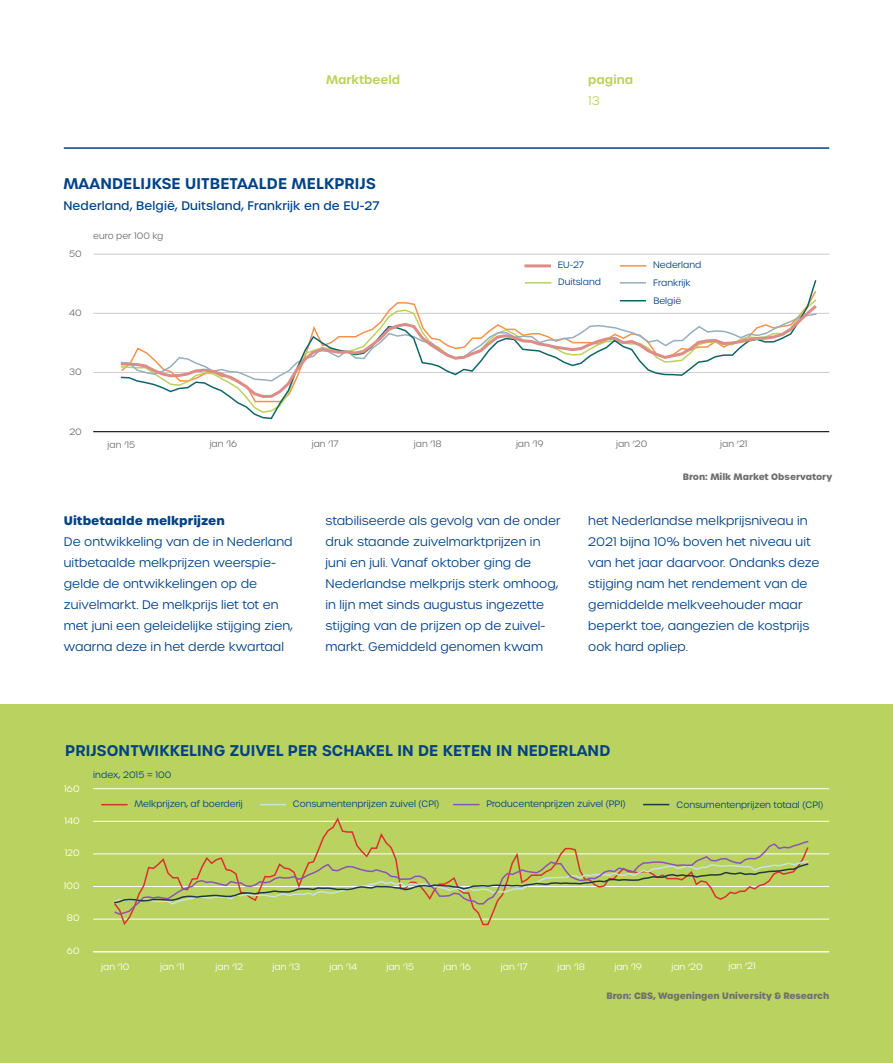
<style>
.page{position:relative;width:893px;height:1063px;background:#fff}
.page>*{position:absolute;margin:0;border:0;box-sizing:border-box;transform-origin:0 0}
.t1{font:600 15px "Urbane";letter-spacing:.01em;color:#004288}
.t2{font:300 12px/21px "Urbane";letter-spacing:.005em;color:#004288}
.t3{font:500 12px "Urbane";letter-spacing:.01em;color:#004288}
.t4{font:700 12px "Urbane";letter-spacing:.005em;color:#004288}
.t5{font:600 12px "Urbane";color:#bad25f}
.t6{font:300 12px "Urbane";color:#bad25f}
.t7{font:300 9px/17.9px "Urbane";color:#004288}
.t8{font:300 9px "Urbane";color:#fff}
.t9{font:700 9px "Urbane";color:#706f6f}
.t10{font:300 9px "Urbane";color:#706f6f}
</style>
<div class="page">
<hr style="left:93px;top:372px;width:736px;height:1px;background:#ccc">
<hr style="left:93px;top:313px;width:736px;height:1px;background:#ccc">
<hr style="left:93px;top:254px;width:736px;height:1px;background:#ccc">
<div style="left:0;top:705px;width:893px;height:358px;background:#bad25f"></div>
<hr style="left:93px;top:951px;width:736px;height:1px;background:#fff">
<hr style="left:93px;top:919px;width:736px;height:1px;background:#fff">
<hr style="left:93px;top:886px;width:736px;height:1px;background:#fff">
<hr style="left:93px;top:854px;width:736px;height:1px;background:#fff">
<hr style="left:93px;top:821px;width:736px;height:1px;background:#fff">
<hr style="left:93px;top:788px;width:736px;height:1px;background:#fff">
<svg style="left:113px;top:817px;width:697px;height:109px"></svg>
<svg style="left:113px;top:840px;width:697px;height:76px"></svg>
<svg style="left:113px;top:859px;width:697px;height:47px"></svg>
<hr style="left:93px;top:431px;width:736px;height:1px;background:#000">
<hr style="left:64px;top:147px;width:765px;height:2px;background:#004288">
<svg style="left:101px;top:804px;width:27px;height:1px"></svg>
<svg style="left:260px;top:804px;width:26px;height:1px"></svg>
<svg style="left:453px;top:804px;width:26px;height:1px"></svg>
<svg style="left:643px;top:804px;width:26px;height:1px"></svg>
<hr style="left:524px;top:264px;width:27px;height:3px;background:#de8c87">
<hr style="left:620px;top:265px;width:26px;height:2px;background:#f7914d">
<svg style="left:231px;top:280px;width:586px;height:140px"></svg>
<svg style="left:120px;top:302px;width:697px;height:97px"></svg>
<p class="t5" style="left:326px;top:72px;width:76px">Marktbeeld</p>
<p class="t1" style="left:63px;top:173px;width:314px">MAANDELIJKSE UITBETAALDE MELKPRIJS</p>
<p class="t3" style="left:63px;top:198px;width:318px">Nederland, België, Duitsland, Frankrijk en de EU-27</p>
<p class="t10" style="left:69px;top:248px;width:14px">50</p>
<p class="t10" style="left:93px;top:230px;width:72px">euro per 100 kg</p>
<p class="t10" style="left:69px;top:307px;width:14px">40</p>
<p class="t10" style="left:69px;top:366px;width:14px">30</p>
<p class="t10" style="left:69px;top:426px;width:14px">20</p>
<p class="t5" style="left:588px;top:72px;width:46px">pagina</p>
<p class="t6" style="left:588px;top:93px;width:13px">13</p>
<p class="t7" style="left:558px;top:256px;width:28px">EU-27</p>
<p class="t7" style="left:653px;top:256px;width:50px">Nederland</p>
<p class="t7" style="left:558px;top:273px;width:44px">Duitsland</p>
<p class="t7" style="left:653px;top:274px;width:39px">Frankrijk<br>België</p>
<p class="t10" style="left:108px;top:439px;width:29px">jan ‘15</p>
<p class="t10" style="left:210px;top:438px;width:29px">jan ‘16</p>
<p class="t10" style="left:312px;top:438px;width:28px">jan ‘17</p>
<p class="t10" style="left:414px;top:438px;width:29px">jan ‘18</p>
<p class="t10" style="left:516px;top:438px;width:29px">jan ‘19</p>
<p class="t10" style="left:616px;top:438px;width:33px">jan ‘20</p>
<p class="t10" style="left:720px;top:438px;width:29px">jan ‘21</p>
<p class="t4" style="left:64px;top:512px;width:163px">Uitbetaalde melkprijzen</p>
<p class="t2" style="left:64px;top:531px;width:231px">De ontwikkeling van de in Nederland uitbetaalde melkprijzen weerspie&shy;gelde de ontwikkelingen op de zuivelmarkt. De melkprijs liet tot en met juni een geleidelijke stijging zien, waarna deze in het derde kwartaal</p>
<p class="t9" style="left:683px;top:470px;width:151px">Bron: Milk Market Observatory</p>
<p class="t2" style="left:326px;top:510px;width:236px">stabiliseerde als gevolg van de onder druk staande zuivelmarktprijzen in juni en juli. Vanaf oktober ging de Nederlandse melkprijs sterk omhoog, in lijn met sinds augustus ingezette stijging van de prijzen op de zuivel&shy;markt. Gemiddeld genomen kwam</p>
<p class="t2" style="left:588px;top:510px;width:233px">het Nederlandse melkprijsniveau in<br>2021 bijna 10% boven het niveau uit van het jaar daarvoor. Ondanks deze stijging nam het rendement van de gemiddelde melkveehouder maar beperkt toe, aangezien de kostprijs ook hard opliep.</p>
<p class="t1" style="left:65px;top:740px;width:547px">PRIJSONTWIKKELING ZUIVEL PER SCHAKEL IN DE KETEN IN NEDERLAND</p>
<p class="t8" style="left:64px;top:783px;width:17px">160</p>
<p class="t8" style="left:64px;top:815px;width:17px">140</p>
<p class="t8" style="left:65px;top:847px;width:17px">120</p>
<p class="t8" style="left:64px;top:880px;width:17px">100</p>
<p class="t8" style="left:67px;top:912px;width:14px">80</p>
<p class="t8" style="left:67px;top:945px;width:14px">60</p>
<p class="t7" style="left:93px;top:766px;width:80px">index, 2015 = 100</p>
<p class="t7" style="left:135px;top:795px;width:110px">Melkprijzen, af boerderij</p>
<p class="t7" style="left:293px;top:795px;width:148px">Consumentenprijzen zuivel (CPI)</p>
<p class="t7" style="left:486px;top:795px;width:141px">Producentenprijzen zuivel (PPI)</p>
<p class="t7" style="left:677px;top:796px;width:148px">Consumentenprijzen totaal (CPI)</p>
<p class="t8" style="left:101px;top:961px;width:30px">jan ‘10</p>
<p class="t8" style="left:160px;top:961px;width:26px">jan ‘11</p>
<p class="t8" style="left:216px;top:961px;width:29px">jan ‘12</p>
<p class="t8" style="left:272px;top:961px;width:29px">jan ‘13</p>
<p class="t8" style="left:329px;top:961px;width:29px">jan ‘14</p>
<p class="t8" style="left:386px;top:961px;width:29px">jan ‘15</p>
<p class="t8" style="left:443px;top:961px;width:29px">jan ‘16</p>
<p class="t8" style="left:501px;top:961px;width:28px">jan ‘17</p>
<p class="t8" style="left:557px;top:961px;width:29px">jan ‘18</p>
<p class="t8" style="left:614px;top:961px;width:29px">jan ‘19</p>
<p class="t8" style="left:671px;top:961px;width:33px">jan ‘20</p>
<p class="t8" style="left:728px;top:960px;width:29px">jan ‘21</p>
<p class="t9" style="left:606px;top:989px;width:224px">Bron: CBS, Wageningen University &amp; Research</p>
</div>
